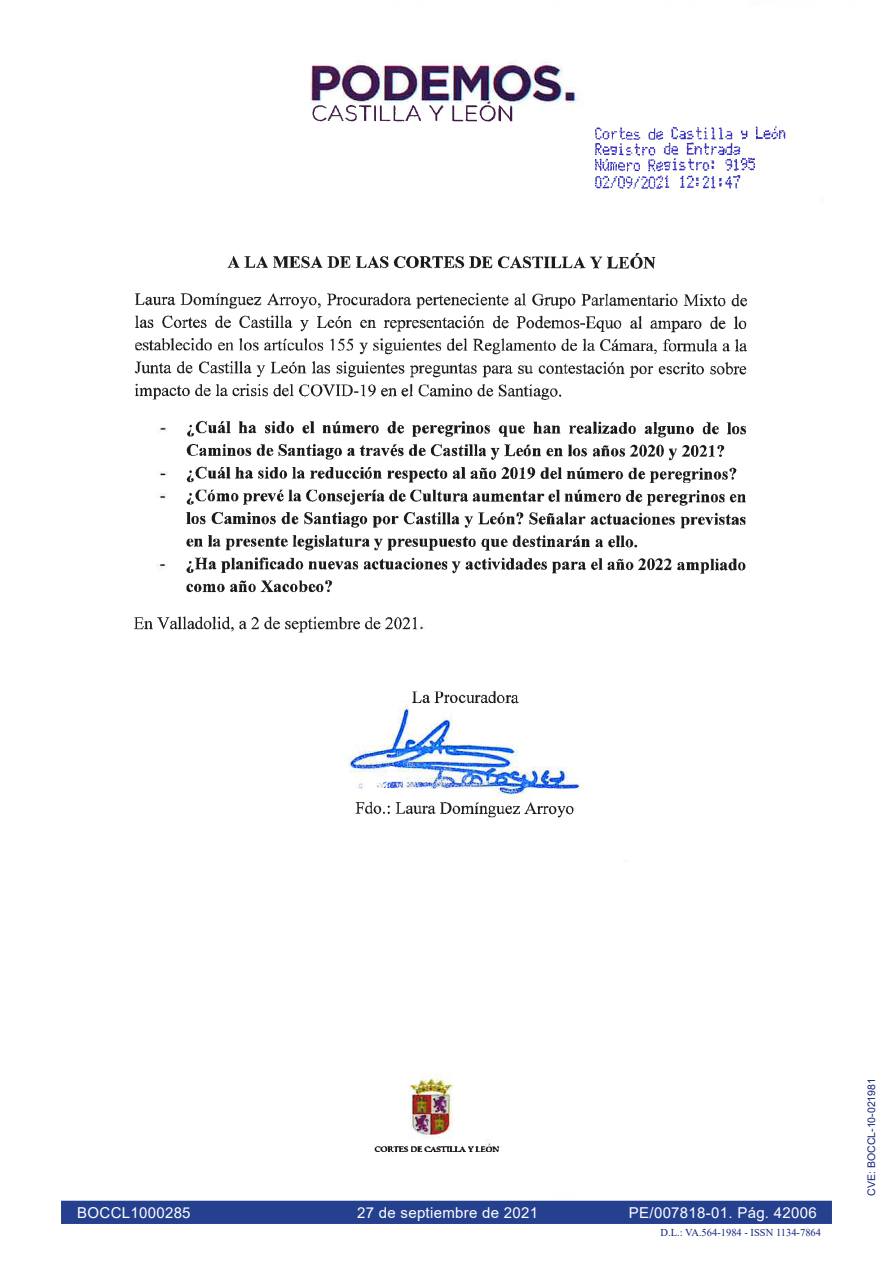
<style>
.page{position:relative;width:893px;height:1263px;background:#fff}
.page>*{position:absolute;margin:0;border:0;box-sizing:border-box;transform-origin:0 0}
.E_CVE{font:15px "Arial";letter-spacing:.02em;color:#fff}
.t1{font:10.5px "Times New Roman";color:#132477}
.t2{font:10.5px "Arial";color:#132477}
</style>
<div class="page">
<div style="left:60px;top:1200px;width:773px;height:25px;background:#25408f"></div>
<div style="left:60px;top:1199px;width:773px;height:26px;border:2px solid #fff"></div>
<img style="left:310px;top:64px;width:266px;height:58px">
<img style="left:595px;top:126px;width:191px;height:63px">
<img style="left:134px;top:253px;width:614px;height:898px">
<img style="left:379px;top:782px;width:24px;height:5px">
<p class="E_CVE" style="left:77px;top:1202px;width:115px">BOCCL1000285</p>
<p class="E_CVE" style="left:357px;top:1202px;width:183px">27 de septiembre de 2021</p>
<p class="E_CVE" style="left:629px;top:1202px;width:189px">PE/007818-01. Pág. 42006</p>
<p class="t1" style="left:661px;top:1225px;width:162px">D.L.: VA.564-1984 - ISSN 1134-7864</p>
<p class="t2" style="left:864px;top:1195px;width:119px;rotate:-90deg">CVE: BOCCL-10-021981</p>
</div>
